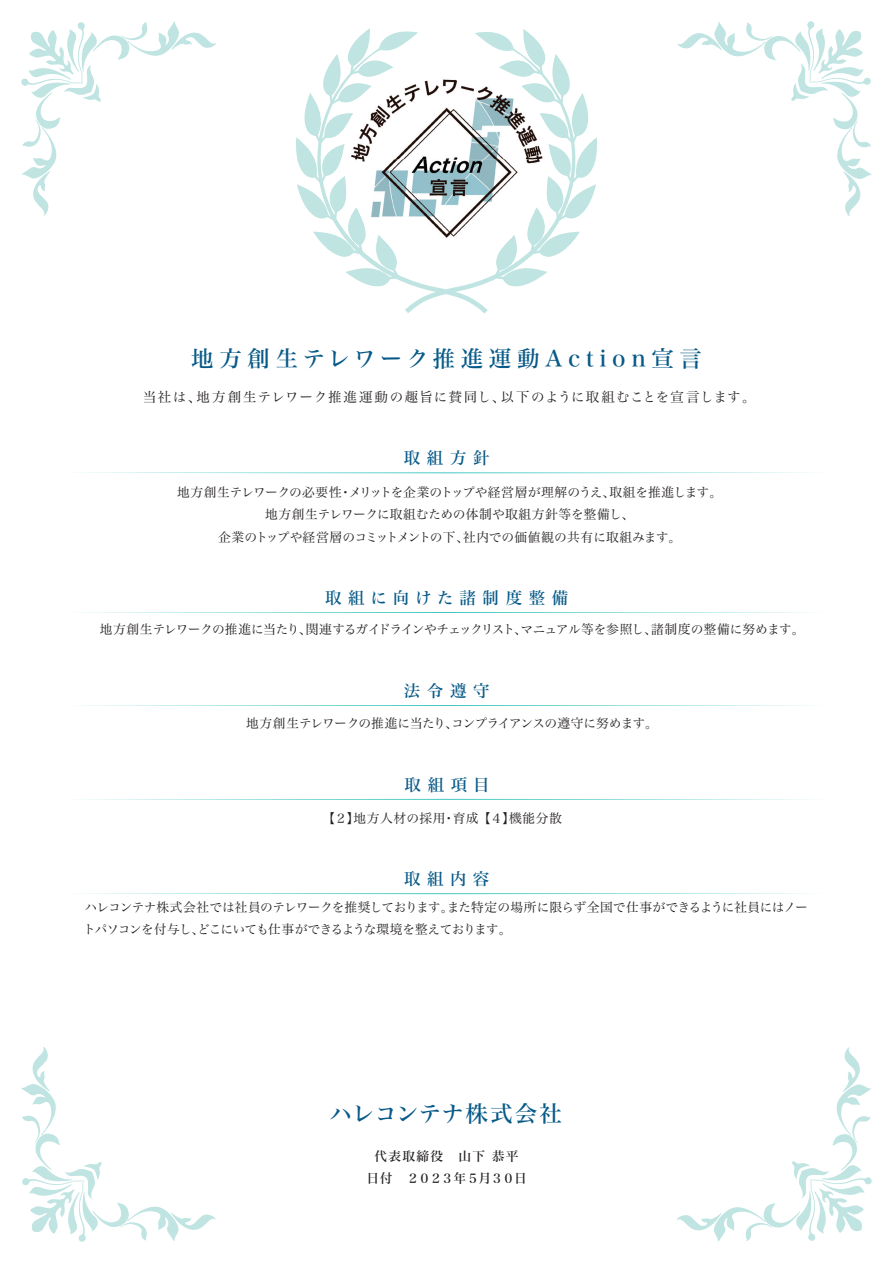
<style>
.page{position:relative;width:893px;height:1263px;background:#fff}
.page>*{position:absolute;margin:0;border:0;box-sizing:border-box;transform-origin:0 0}
.t1{font:22.5px "Hira Min Std N W5";letter-spacing:.25em;color:#075a88}
.t2{font:22.5px "Hira Min Std N W5";letter-spacing:.01em;color:#075a88}
.t3{font:16.5px "Hira Min Std N W5";letter-spacing:.4em;color:#075a88}
.t4{font:16.5px "Hira Min Std N W5";letter-spacing:.38em;color:#075a88}
.t5{font:13.5px "Hira Min Std N W3";letter-spacing:.085em;color:#231f20}
.t6{font:12.75px/22.4px "Hira Min Std N W3";color:#231f20;text-align:center}
.t7{font:12.75px/22.4px "Hira Min Std N W3";letter-spacing:-.05em;color:#231f20}
.t8{font:12.75px "Hira Min Std N W3";letter-spacing:-.02em;color:#231f20}
.t9{font:12.75px "Hira Min Std N W3";letter-spacing:-.045em;color:#231f20}
.t10{font:12.75px/22.4px "Hira Min Std N W5";color:#231f20;text-align:center}
.t11{font:12.75px "Hira Min Std N W3";letter-spacing:.05em;color:#231f20}
</style>
<div class="page">
<svg style="left:296px;top:28px;width:301px;height:286px"></svg>
<svg style="left:21px;top:21px;width:195px;height:195px"></svg>
<svg style="left:677px;top:21px;width:195px;height:195px"></svg>
<svg style="left:677px;top:1047px;width:195px;height:195px"></svg>
<svg style="left:21px;top:1047px;width:195px;height:195px"></svg>
<svg style="left:84px;top:472px;width:725px;height:1px"></svg>
<svg style="left:84px;top:612px;width:725px;height:1px"></svg>
<svg style="left:84px;top:705px;width:725px;height:1px"></svg>
<img style="left:394px;top:54px;width:105px;height:198px">
<img style="left:341px;top:54px;width:53px;height:211px">
<img style="left:499px;top:54px;width:52px;height:211px">
<img style="left:393px;top:252px;width:106px;height:13px">
<svg style="left:84px;top:893px;width:725px;height:1px"></svg>
<svg style="left:84px;top:799px;width:725px;height:1px"></svg>
<h1 class="t1" style="left:191px;top:342px;width:512px">地方創生テレワーク推進運動Action宣言</h1>
<p class="t5" style="left:143px;top:387px;width:614px">当社は、地方創生テレワーク推進運動の趣旨に賛同し、以下のように取組むことを宣言します。</p>
<p class="t3" style="left:404px;top:446px;width:87px">取組方針</p>
<p class="t6" style="left:177px;top:481px;width:547px">地方創生テレワークの必要性・メリットを企業のトップや経営層が理解のうえ、取組を推進します。地方創生テレワークに取組むための体制や取組方針等を整備し、<br>企業のトップや経営層のコミットメントの下、社内での価値観の共有に取組みます。</p>
<p class="t4" style="left:325px;top:586px;width:245px">取組に向けた諸制度整備</p>
<p class="t8" style="left:100px;top:620px;width:706px">地方創生テレワークの推進に当たり、関連するガイドラインやチェックリスト、マニュアル等を参照し、諸制度の整備に努めます。</p>
<p class="t3" style="left:404px;top:679px;width:87px">法令遵守</p>
<p class="t9" style="left:246px;top:714px;width:413px">地方創生テレワークの推進に当たり、コンプライアンスの遵守に努めます。</p>
<p class="t3" style="left:405px;top:773px;width:87px">取組項目</p>
<p class="t11" style="left:322px;top:809px;width:241px">【２】地方人材の採用・育成 【４】機能分散</p>
<p class="t3" style="left:404px;top:867px;width:87px">取組内容</p>
<p class="t7" style="left:83px;top:895px;width:726px">ハレコンテナ株式会社では社員のテレワークを推奨しております。また特定の場所に限らず全国で仕事ができるように社員にはノートパソコンを付与し、どこにいても仕事ができるような環境を整えております。</p>
<h1 class="t2" style="left:330px;top:1097px;width:234px">ハレコンテナ株式会社</h1>
<p class="t10" style="left:366px;top:1144px;width:162px">代表取締役　山下 恭平<br>日付　２０２３年５月３０日</p>
</div>
